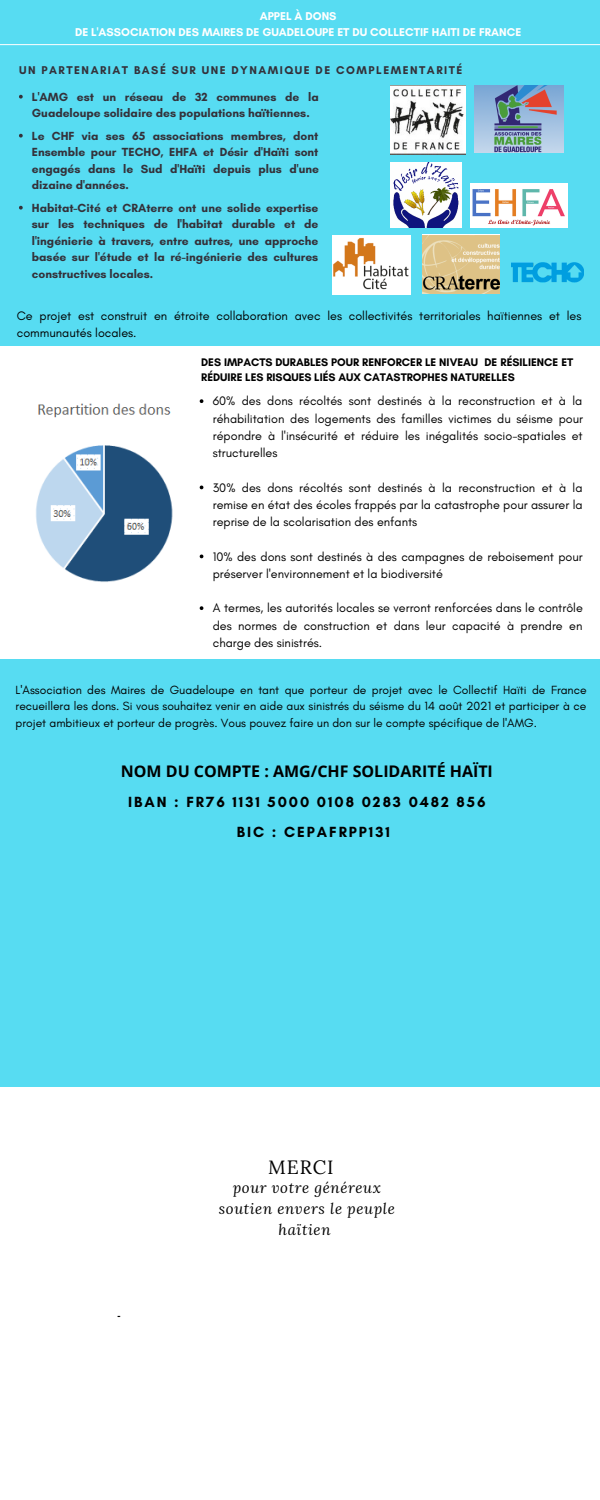
<style>
.page{position:relative;width:600px;height:1500px;background:#57dcf2}
.page>*{position:absolute;margin:0;border:0;box-sizing:border-box;transform-origin:0 0}
.t1{font:19.3px "Lora";letter-spacing:.05em;color:#000}
.t2{font:700 16px "Open Sans";color:#000}
.t3{font:700 15px "Glacial Indifference";letter-spacing:.13em;color:#000}
.t4{font:italic 15px/21.1px "Lora";letter-spacing:.04em;color:#000;text-align:center}
.t5{font:12.6px/17.2px "Glacial Indifference";color:#000;text-align:justify}
.t6{font:12.1px/16.5px "Glacial Indifference";color:#000;text-align:justify}
.t7{font:700 12px/16.5px "Glacial Indifference";color:#34313a;text-align:justify}
.t8{font:700 11.6px "Glacial Indifference";color:#fff}
.t9{font:700 11.5px "Glacial Indifference";letter-spacing:.13em;color:#34313a}
.t10{font:700 11.2px/15px "Glacial Indifference";color:#000}
.t11{font:700 9.5px "Open Sans";color:#000}
</style>
<div class="page">
<img style="left:391px;top:85px;width:75px;height:69px">
<img style="left:474px;top:85px;width:90px;height:68px">
<img style="left:422px;top:235px;width:78px;height:58px">
<img style="left:333px;top:236px;width:78px;height:58px">
<img style="left:391px;top:162px;width:70px;height:66px">
<div style="left:0;top:1088px;width:600px;height:412px;background:#fff"></div>
<div style="left:0;top:347px;width:600px;height:312px;background:#fff"></div>
<img style="left:36px;top:403px;width:137px;height:179px">
<img style="left:511px;top:262px;width:72px;height:21px">
<hr style="left:0;top:44px;width:600px;height:1px;background:#fff">
<img style="left:471px;top:183px;width:96px;height:44px">
<svg style="left:19px;top:95px;width:4px;height:4px"></svg>
<svg style="left:19px;top:134px;width:4px;height:4px"></svg>
<svg style="left:19px;top:206px;width:4px;height:4px"></svg>
<svg style="left:200px;top:399px;width:3px;height:4px"></svg>
<svg style="left:200px;top:606px;width:3px;height:4px"></svg>
<p class="t8" style="left:260px;top:9px;width:78px">APPEL À DONS</p>
<p class="t8" style="left:75px;top:25px;width:448px">DE L'ASSOCIATION DES MAIRES DE GUADELOUPE ET DU COLLECTIF HAITI DE FRANCE</p>
<p class="t9" style="left:19px;top:63px;width:445px">UN PARTENARIAT BASÉ SUR UNE DYNAMIQUE DE COMPLEMENTARITÉ</p>
<p class="t7" style="left:32px;top:88px;width:288px">L'AMG est un réseau de 32 communes de la<br>Guadeloupe solidaire des populations haïtiennes.</p>
<p class="t7" style="left:32px;top:127px;width:289px">Le CHF via ses 65 associations membres, dont Ensemble pour TECHO, EHFA et Désir d'Haïti sont engagés dans le Sud d'Haïti depuis plus d'une dizaine d'années.</p>
<p class="t7" style="left:32px;top:199px;width:288px">Habitat-Cité et CRAterre ont une solide expertise sur les techniques de l'habitat durable et de l'ingénierie à travers, entre autres, une approche basée sur l'étude et la ré-ingénierie des cultures constructives locales.</p>
<p class="t5" style="left:17px;top:307px;width:566px">Ce projet est construit en étroite collaboration avec les collectivités territoriales haïtiennes et les communautés locales.</p>
<p class="t10" style="left:201px;top:355px;width:374px">DES IMPACTS DURABLES POUR RENFORCER LE NIVEAU DE RÉSILIENCE ET<br>RÉDUIRE LES RISQUES LIÉS AUX CATASTROPHES NATURELLES</p>
<p class="t5" style="left:213px;top:392px;width:372px">60% des dons récoltés sont destinés à la reconstruction et à la réhabilitation des logements des familles victimes du séisme pour répondre à l'insécurité et réduire les inégalités socio-spatiales et structurelles</p>
<p class="t5" style="left:213px;top:479px;width:371px">30% des dons récoltés sont destinés à la reconstruction et à la remise en état des écoles frappés par la catastrophe pour assurer la reprise de la scolarisation des enfants</p>
<p class="t5" style="left:213px;top:548px;width:372px">10% des dons sont destinés à des campagnes de reboisement pour préserver l'environnement et la biodiversité</p>
<p class="t5" style="left:213px;top:599px;width:372px">A termes, les autorités locales se verront renforcées dans le contrôle des normes de construction et dans leur capacité à prendre en charge des sinistrés.</p>
<p class="t6" style="left:16px;top:681px;width:573px">L'Association des Maires de Guadeloupe en tant que porteur de projet avec le Collectif Haïti de France recueillera les dons. Si vous souhaitez venir en aide aux sinistrés du séisme du 14 août 2021 et participer à ce projet ambitieux et porteur de progrès. Vous pouvez faire un don sur le compte spécifique de l'AMG.</p>
<p class="t2" style="left:121px;top:760px;width:374px">NOM DU COMPTE : AMG/CHF SOLIDARITÉ HAÏTI</p>
<p class="t3" style="left:128px;top:793px;width:359px">IBAN : FR76 1131 5000 0108 0283 0482 856</p>
<p class="t3" style="left:237px;top:823px;width:155px">BIC : CEPAFRPP131</p>
<p class="t11" style="left:117px;top:1309px;width:5px">-</p>
<p class="t1" style="left:268px;top:1154px;width:67px">MERCI</p>
<p class="t4" style="left:219px;top:1176px;width:177px">pour votre généreux soutien envers le peuple haïtien</p>
</div>
